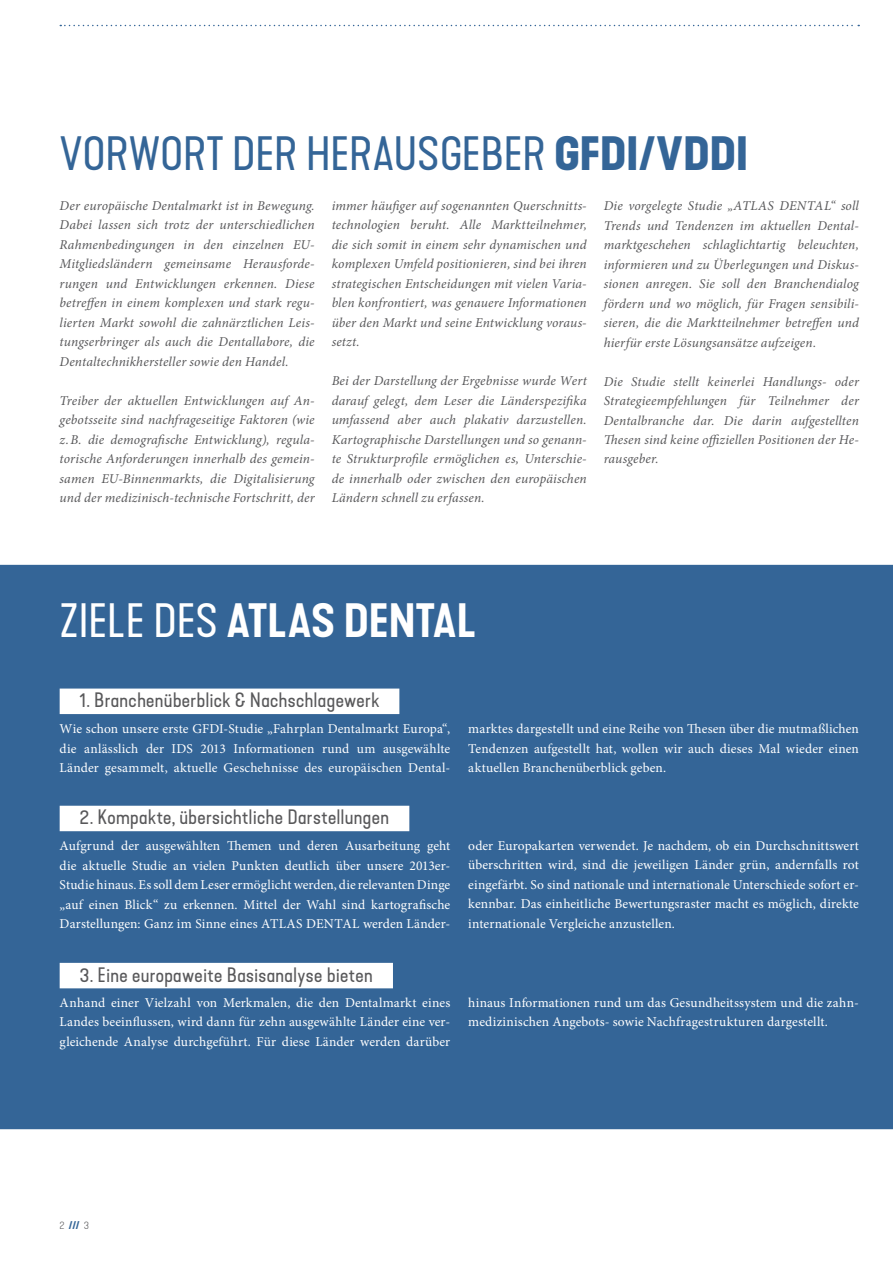
<style>
.page{position:relative;width:893px;height:1263px;background:#fff}
.page>*{position:absolute;margin:0;border:0;box-sizing:border-box;transform-origin:0 0}
.t1{font:expanded 45px "Kapra Neue Pro";letter-spacing:-.01em;color:#346597}
.t2{font:600 expanded 45px "Kapra Neue Pro";letter-spacing:-.005em;color:#fff}
.t3{font:expanded 19.5px "Kapra Neue Pro";letter-spacing:.015em;color:#58585a}
.t4{font:italic 13.5px/19.5px "Minion Pro";letter-spacing:.01em;color:#58585a;text-align:justify}
.t5{font:13.5px/19.5px "Minion Pro";letter-spacing:.01em;color:#fff;text-align:justify}
.t6{font:700 expanded 10.5px "Kapra Neue Pro";color:#346597}
.s1{font-weight:700}
.s2{font-weight:400}
.s3{font-weight:200;color:#58585a}
</style>
<div class="page">
<svg style="left:60px;top:25px;width:799px;height:1px"></svg>
<div style="left:0;top:565px;width:893px;height:564px;background:#346597"></div>
<div style="left:60px;top:688px;width:339px;height:26px;background:#fff"></div>
<div style="left:60px;top:806px;width:349px;height:25px;background:#fff"></div>
<div style="left:60px;top:963px;width:333px;height:25px;background:#fff"></div>
<h1 class="t1" style="left:60px;top:127px;width:690px">VORWORT DER HERAUSGEBER <span class="s1">GFDI/VDDI</span></h1>
<p class="t4" style="left:604px;top:196px;width:257px">Die vorgelegte Studie „ATLAS DENTAL“ soll Trends und Tendenzen im aktuellen Dental&shy;marktgeschehen schlaglichtartig beleuchten, informieren und zu Überlegungen und Diskus&shy;sionen anregen. Sie soll den Branchendialog fördern und wo möglich, für Fragen sensibili&shy;sieren, die die Marktteilnehmer betreffen und hierfür erste Lösungsansätze aufzeigen.</p>
<p class="t4" style="left:604px;top:371px;width:257px">Die Studie stellt keinerlei Handlungs- oder Strategieempfehlungen für Teilnehmer der Dentalbranche dar. Die darin aufgestellten Thesen sind keine offiziellen Positionen der He&shy;rausgeber.</p>
<p class="t4" style="left:332px;top:196px;width:257px">immer häufiger auf sogenannten Querschnitts&shy;technologien beruht. Alle Marktteilnehmer, die sich somit in einem sehr dynamischen und komplexen Umfeld positionieren, sind bei ihren strategischen Entscheidungen mit vielen Varia&shy;blen konfrontiert, was genauere Informationen über den Markt und seine Entwicklung voraus&shy;setzt.</p>
<p class="t4" style="left:332px;top:371px;width:257px">Bei der Darstellung der Ergebnisse wurde Wert darauf gelegt, dem Leser die Länderspezifika umfassend aber auch plakativ darzustellen.<br>Kartographische Darstellungen und so genann&shy;te Strukturprofile ermöglichen es, Unterschie&shy;de innerhalb oder zwischen den europäischen Ländern schnell zu erfassen.</p>
<p class="t4" style="left:60px;top:196px;width:256px">Der europäische Dentalmarkt ist in Bewegung.<br>Dabei lassen sich trotz der unterschiedlichen Rahmenbedingungen in den einzelnen EU-Mitgliedsländern gemeinsame Herausforde&shy;rungen und Entwicklungen erkennen. Diese betreffen in einem komplexen und stark regu&shy;lierten Markt sowohl die zahnärztlichen Leis&shy;tungserbringer als auch die Dentallabore, die Dentaltechnikhersteller sowie den Handel.</p>
<p class="t4" style="left:60px;top:391px;width:257px">Treiber der aktuellen Entwicklungen auf An&shy;gebotsseite sind nachfrageseitige Faktoren (wie z.B. die demografische Entwicklung), regula&shy;torische Anforderungen innerhalb des gemein&shy;samen EU-Binnenmarkts, die Digitalisierung und der medizinisch-technische Fortschritt, der</p>
<h1 class="t2" style="left:60px;top:592px;width:419px"><span class="s2">ZIELE DES</span> ATLAS DENTAL</h1>
<h2 class="t3" style="left:80px;top:688px;width:301px">1. Branchenüberblick &amp; Nachschlagewerk</h2>
<p class="t5" style="left:60px;top:719px;width:392px">Wie schon unsere erste GFDI-Studie „Fahrplan Dentalmarkt Europa“, die anlässlich der IDS 2013 Informationen rund um ausgewählte Länder gesammelt, aktuelle Geschehnisse des europäischen Dental-</p>
<p class="t5" style="left:468px;top:719px;width:392px">marktes dargestellt und eine Reihe von Thesen über die mutmaßlichen Tendenzen aufgestellt hat, wollen wir auch dieses Mal wieder einen aktuellen Branchenüberblick geben.</p>
<h2 class="t3" style="left:80px;top:806px;width:311px">2. Kompakte, übersichtliche Darstellungen</h2>
<p class="t5" style="left:60px;top:836px;width:392px">Aufgrund der ausgewählten Themen und deren Ausarbeitung geht die aktuelle Studie an vielen Punkten deutlich über unsere 2013er-Studie hinaus. Es soll dem Leser ermöglicht werden, die relevanten Dinge „auf einen Blick“ zu erkennen. Mittel der Wahl sind kartografische Darstellungen: Ganz im Sinne eines ATLAS DENTAL werden Länder-</p>
<p class="t5" style="left:468px;top:836px;width:392px">oder Europakarten verwendet. Je nachdem, ob ein Durchschnittswert überschritten wird, sind die jeweiligen Länder grün, andernfalls rot eingefärbt. So sind nationale und internationale Unterschiede sofort er&shy;kennbar. Das einheitliche Bewertungsraster macht es möglich, direkte internationale Vergleiche anzustellen.</p>
<h2 class="t3" style="left:80px;top:963px;width:295px">3. Eine europaweite Basisanalyse bieten</h2>
<p class="t5" style="left:60px;top:993px;width:392px">Anhand einer Vielzahl von Merkmalen, die den Dentalmarkt eines Landes beeinflussen, wird dann für zehn ausgewählte Länder eine ver&shy;gleichende Analyse durchgeführt. Für diese Länder werden darüber</p>
<p class="t5" style="left:468px;top:993px;width:392px">hinaus Informationen rund um das Gesundheitssystem und die zahn&shy;medizinischen Angebots- sowie Nachfragestrukturen dargestellt.</p>
<p class="t6" style="left:60px;top:1218px;width:31px"><span class="s3">2</span> /// <span class="s3">3</span></p>
</div>
